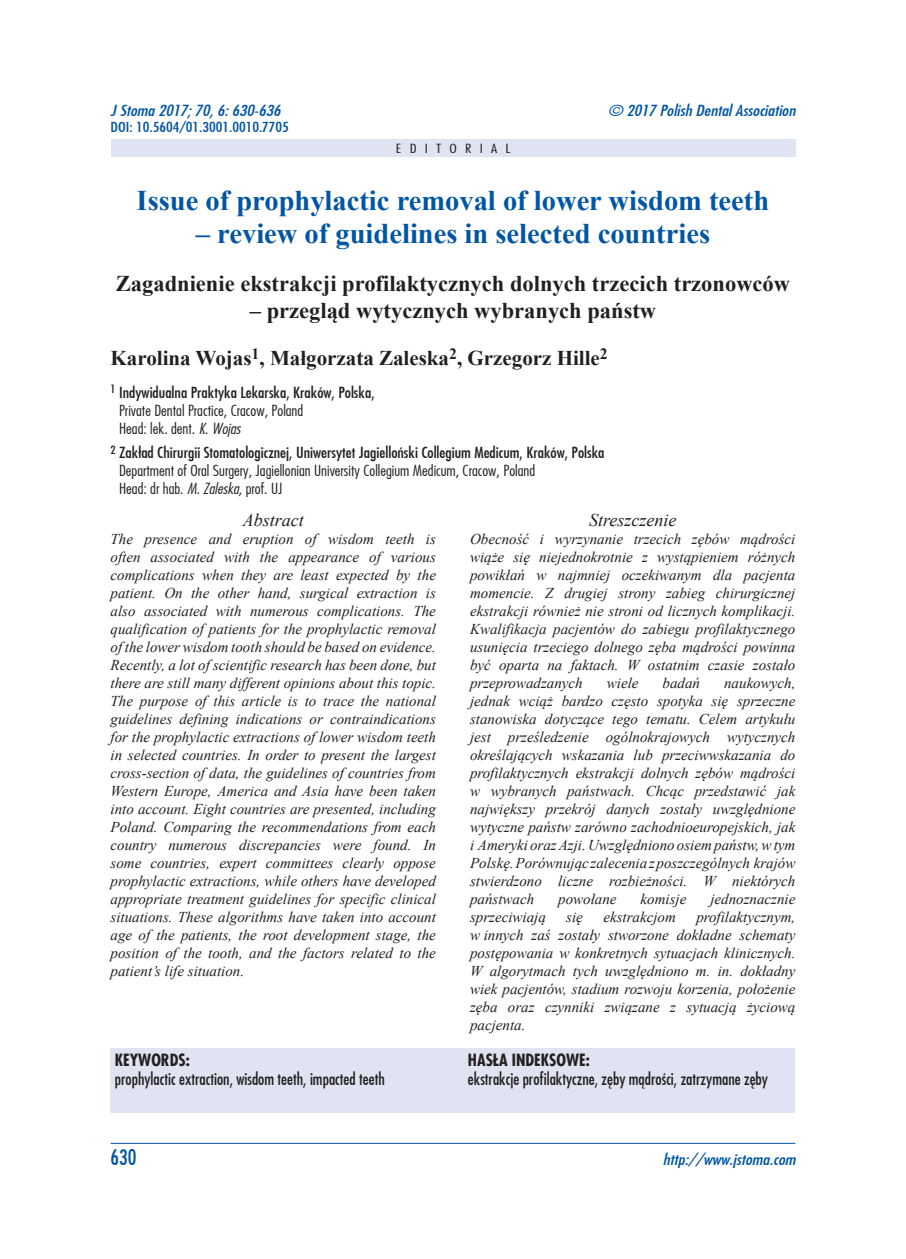
<style>
.page{position:relative;width:906px;height:1259px;background:#fff}
.page>*{position:absolute;margin:0;border:0;box-sizing:border-box;transform-origin:0 0}
.t1{font:700 28.5px "Times New Roman";color:#0155a5}
.t2{font:700 22.5px "Times New Roman";color:#231f20}
.t3{font:700 21px "Times New Roman";color:#231f20}
.t4{font:21px "Fujiyama";color:#0155a5}
.t5{font:italic 18px "Times New Roman";color:#231f20}
.t6{font:16.5px "Fujiyama";color:#231f20}
.t7{font:700 16.5px "Fujiyama";color:#231f20}
.t8{font:italic 15px/18px "Times New Roman";color:#231f20;text-align:justify}
.t9{font:300 15px/18px "Fujiyama";color:#231f20;scale:1.1 1}
.t10{font:italic 15px "Fujiyama";color:#0155a5;scale:1.2 1}
.t11{font:13.5px "Fujiyama";color:#0155a5;scale:1.2 1}
.t12{font:300 12.3px "Fujiyama";letter-spacing:.5em;color:#231f20;scale:1.33 1}
.s1{font-weight:400}
.s2{font-style:italic}
</style>
<div class="page">
<hr style="left:111px;top:1143px;width:684px;height:1px;background:#0155a5">
<div style="left:111px;top:140px;width:684px;height:17px;background:#e0e4f2"></div>
<div style="left:111px;top:1048px;width:684px;height:65px;background:#e0e4f2"></div>
<p class="t10" style="left:111px;top:100px;width:143px">J Stoma 2017; 70, 6: 630-636</p>
<p class="t10" style="left:608px;top:100px;width:157px">© 2017 Polish Dental Association</p>
<p class="t11" style="left:111px;top:118px;width:150px">DOI: 10.5604/01.3001.0010.7705</p>
<p class="t12" style="left:396px;top:140px;width:87px">EDITORIAL</p>
<h1 class="t1" style="left:137px;top:180px;width:634px">Issue of prophylactic removal of lower wisdom teeth</h1>
<h1 class="t1" style="left:196px;top:213px;width:516px">– review of guidelines in selected countries</h1>
<h2 class="t2" style="left:116px;top:267px;width:675px">Zagadnienie ekstrakcji profilaktycznych dolnych trzecich trzonowców</h2>
<h2 class="t2" style="left:250px;top:294px;width:408px">– przegląd wytycznych wybranych państw</h2>
<h3 class="t3" style="left:111px;top:343px;width:499px">Karolina Wojas<sup>1</sup>, Małgorzata Zaleska<sup>2</sup>, Grzegorz Hille<sup>2</sup></h3>
<p class="t9" style="left:119px;top:383px;width:234px;text-indent:-9px"><sup>1</sup> <span class="s1">Indywidualna Praktyka Lekarska, Kraków, Polska,<br></span>Private Dental Practice, Cracow, Poland<br>Head: lek. dent. <span class="s2">K. Wojas</span></p>
<p class="t9" style="left:119px;top:443px;width:443px;text-indent:-9px"><sup>2</sup> <span class="s1">Zakład Chirurgii Stomatologicznej, Uniwersytet Jagielloński Collegium Medicum, Kraków, Polska<br></span>Department of Oral Surgery, Jagiellonian University Collegium Medicum, Cracow, Poland<br>Head: dr hab. <span class="s2">M. Zaleska,</span> prof. UJ</p>
<p class="t5" style="left:243px;top:508px;width:63px">Abstract</p>
<p class="t8" style="left:111px;top:530px;width:327px">The presence and eruption of wisdom teeth is often associated with the appearance of various complications when they are least expected by the patient. On the other hand, surgical extraction is also associated with numerous complications. The qualification of patients for the prophylactic removal of the lower wisdom tooth should be based on evidence.<br>Recently, a lot of scientific research has been done, but there are still many different opinions about this topic.<br>The purpose of this article is to trace the national guidelines defining indications or contraindications for the prophylactic extractions of lower wisdom teeth in selected countries. In order to present the largest cross-section of data, the guidelines of countries from Western Europe, America and Asia have been taken into account. Eight countries are presented, including Poland. Comparing the recommendations from each country numerous discrepancies were found. In some countries, expert committees clearly oppose prophylactic extractions, while others have developed appropriate treatment guidelines for specific clinical situations. These algorithms have taken into account age of the patients, the root development stage, the position of the tooth, and the factors related to the patient’s life situation.</p>
<p class="t5" style="left:589px;top:508px;width:89px">Streszczenie</p>
<p class="t8" style="left:470px;top:530px;width:327px">Obecność i wyrzynanie trzecich zębów mądrości wiąże się niejednokrotnie z wystąpieniem różnych powikłań w najmniej oczekiwanym dla pacjenta momencie. Z drugiej strony zabieg chirurgicznej ekstrakcji również nie stroni od licznych komplikacji.<br>Kwalifikacja pacjentów do zabiegu profilaktycznego usunięcia trzeciego dolnego zęba mądrości powinna być oparta na faktach. W ostatnim czasie zostało przeprowadzanych</p>
<p class="t8" style="left:470px;top:674px;width:327px;text-indent:254px">naukowych, jednak wciąż bardzo często spotyka się sprzeczne stanowiska dotyczące tego tematu. Celem artykułu jest prześledzenie ogólnokrajowych wytycznych określających wskazania lub przeciwwskazania do profilaktycznych ekstrakcji dolnych zębów mądrości w wybranych państwach. Chcąc przedstawić jak największy przekrój danych zostały uwzględnione wytyczne państw zarówno zachodnioeuropejskich, jak i Ameryki oraz Azji. Uwzględniono osiem państw, w tym Polskę. Porównując zalecenia z poszczególnych krajów stwierdzono liczne rozbieżności. W niektórych państwach</p>
<p class="t8" style="left:607px;top:674px;width:33px">wiele</p>
<p class="t8" style="left:662px;top:674px;width:39px">badań</p>
<p class="t8" style="left:558px;top:890px;width:60px">powołane</p>
<p class="t8" style="left:640px;top:890px;width:47px">komisje</p>
<p class="t8" style="left:710px;top:890px;width:86px">jednoznacznie</p>
<p class="t8" style="left:470px;top:908px;width:327px;text-indent:226px">profilaktycznym, w innych zaś zostały stworzone dokładne schematy postępowania w konkretnych sytuacjach klinicznych.<br>W algorytmach tych uwzględniono m. in. dokładny wiek pacjentów, stadium rozwoju korzenia, położenie zęba oraz czynniki związane z sytuacją życiową pacjenta.</p>
<p class="t8" style="left:470px;top:908px;width:77px">sprzeciwiają</p>
<p class="t8" style="left:566px;top:908px;width:18px">się</p>
<p class="t8" style="left:603px;top:908px;width:74px">ekstrakcjom</p>
<p class="t7" style="left:115px;top:1049px;width:76px">KEYWORDS:</p>
<p class="t6" style="left:115px;top:1068px;width:271px">prophylactic extraction, wisdom teeth, impacted teeth</p>
<p class="t7" style="left:468px;top:1049px;width:123px">HASŁA INDEKSOWE:</p>
<p class="t6" style="left:468px;top:1068px;width:302px">ekstrakcje profilaktyczne, zęby mądrości, zatrzymane zęby</p>
<h3 class="t4" style="left:111px;top:1143px;width:27px">630</h3>
<p class="t10" style="left:663px;top:1149px;width:112px">http://www.jstoma.com</p>
</div>
